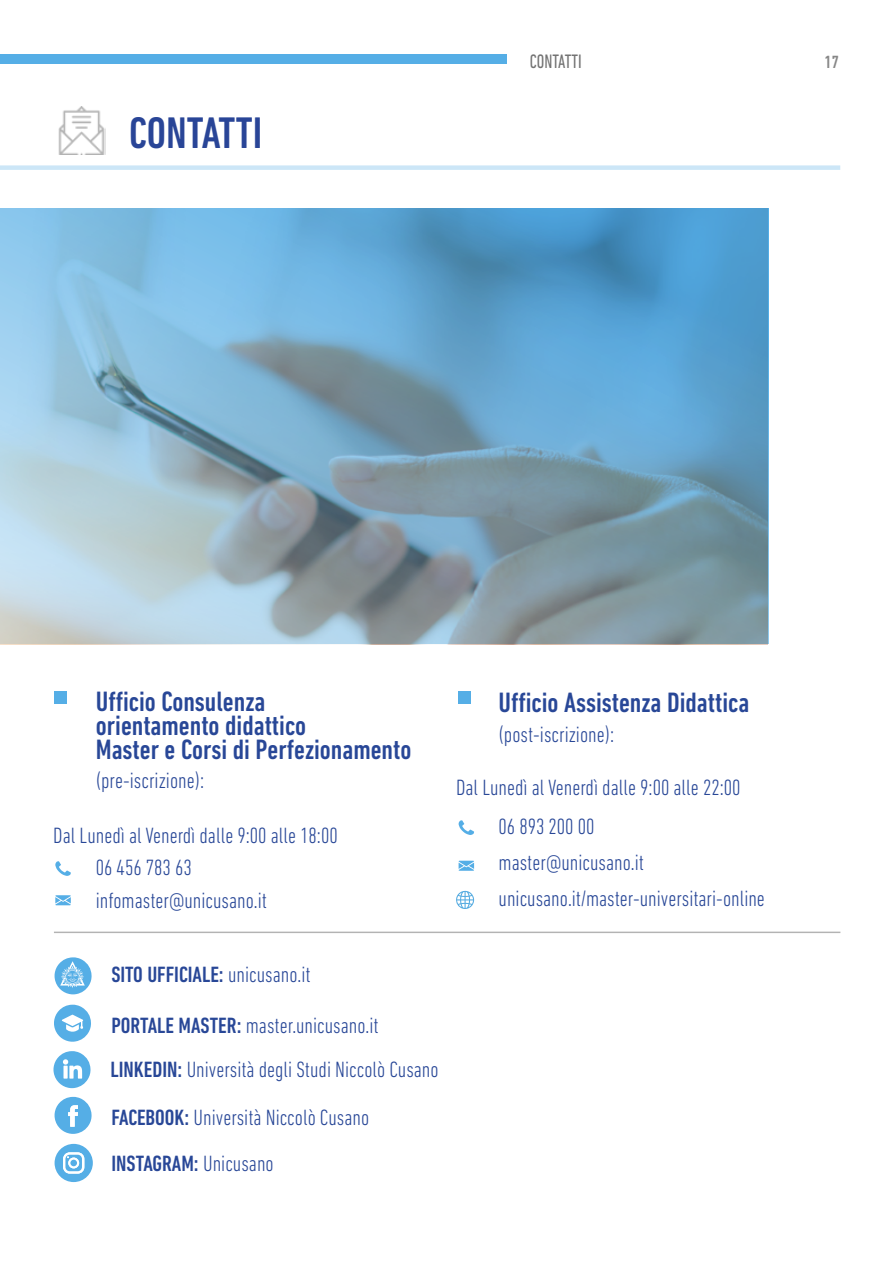
<style>
.page{position:relative;width:893px;height:1263px;background:#fff}
.page>*{position:absolute;margin:0;border:0;box-sizing:border-box;transform-origin:0 0}
.t1{font:500 condensed 45px "DIN Next LT Pro";color:#294597}
.t2{font:500 condensed 28.5px/24px "DIN Next LT Pro";color:#284797}
.t3{font:300 condensed 22.5px/32.2px "DIN Next LT Pro";color:#284797}
.t4{font:500 condensed 22.5px "DIN Next LT Pro";color:#284797}
.t5{font:condensed 19.8px "DIN Next LT Pro";color:#737373;scale:.91 1}
.t6{font:500 condensed 18px "DIN Next LT Pro";color:#878787}
.s1{font-weight:300}
.s2{font-weight:500}
</style>
<div class="page">
<div style="left:54px;top:691px;width:13px;height:13px;background:#55aee6"></div>
<div style="left:458px;top:691px;width:13px;height:13px;background:#55aee6"></div>
<svg style="left:55px;top:1097px;width:37px;height:37px"></svg>
<hr style="left:54px;top:931px;width:786px;height:2px;background:#000">
<svg style="left:1px;top:208px;width:768px;height:436px;background:#7ca9c4"></svg>
<img style="left:58px;top:107px;width:47px;height:47px">
<svg style="left:54px;top:1051px;width:37px;height:37px"></svg>
<svg style="left:55px;top:1144px;width:38px;height:38px"></svg>
<div style="left:70px;top:1160px;width:7px;height:6px;background:#55aee6;border-radius:50%"></div>
<svg style="left:55px;top:957px;width:37px;height:37px"></svg>
<svg style="left:54px;top:1004px;width:37px;height:38px"></svg>
<svg style="left:458px;top:820px;width:16px;height:15px"></svg>
<svg style="left:459px;top:861px;width:15px;height:10px"></svg>
<svg style="left:55px;top:861px;width:16px;height:15px"></svg>
<svg style="left:55px;top:895px;width:16px;height:10px"></svg>
<div style="left:0;top:54px;width:507px;height:10px;background:#55aee6"></div>
<svg style="left:0;top:165px;width:840px;height:5px;background:#d1e8f7"></svg>
<svg style="left:456px;top:890px;width:18px;height:19px"></svg>
<h1 class="t1" style="left:129px;top:107px;width:135px">CONTATTI</h1>
<p class="t5" style="left:530px;top:50px;width:58px">CONTATTI</p>
<p class="t6" style="left:825px;top:51px;width:16px">17</p>
<p class="t2" style="left:96px;top:690px;width:317px">Ufficio Consulenza<br>orientamento didattico<br>Master e Corsi di Perfezionamento</p>
<p class="t3" style="left:96px;top:764px;width:110px">(pre-iscrizione):</p>
<p class="t3" style="left:96px;top:819px;width:243px;text-indent:-43px">Dal Lunedì al Venerdì dalle 9:00 alle 18:00<br>06 456 783 63 infomaster@unicusano.it</p>
<p class="t2" style="left:499px;top:691px;width:252px">Ufficio Assistenza Didattica</p>
<p class="t3" style="left:499px;top:718px;width:117px">(post-iscrizione):</p>
<p class="t3" style="left:499px;top:768px;width:243px;line-height:39px;text-indent:-43px">Dal Lunedì al Venerdì dalle 9:00 alle 22:00<br>06 893 200 00</p>
<p class="t3" style="left:499px;top:844px;width:268px;line-height:36px">master@unicusano.it unicusano.it/master-universitari-online</p>
<p class="t4" style="left:111px;top:962px;width:201px">SITO UFFICIALE: <span class="s1">unicusano.it</span></p>
<p class="t3" style="left:111px;top:1009px;width:269px"><span class="s2">PORTALE MASTER:</span> master.unicusano.it</p>
<p class="t3" style="left:110px;top:1053px;width:330px"><span class="s2">LINKEDIN:</span> Università degli Studi Niccolò Cusano</p>
<p class="t3" style="left:111px;top:1101px;width:259px"><span class="s2">FACEBOOK:</span> Università Niccolò Cusano</p>
<p class="t4" style="left:111px;top:1151px;width:164px">INSTAGRAM: <span class="s1">Unicusano</span></p>
</div>
